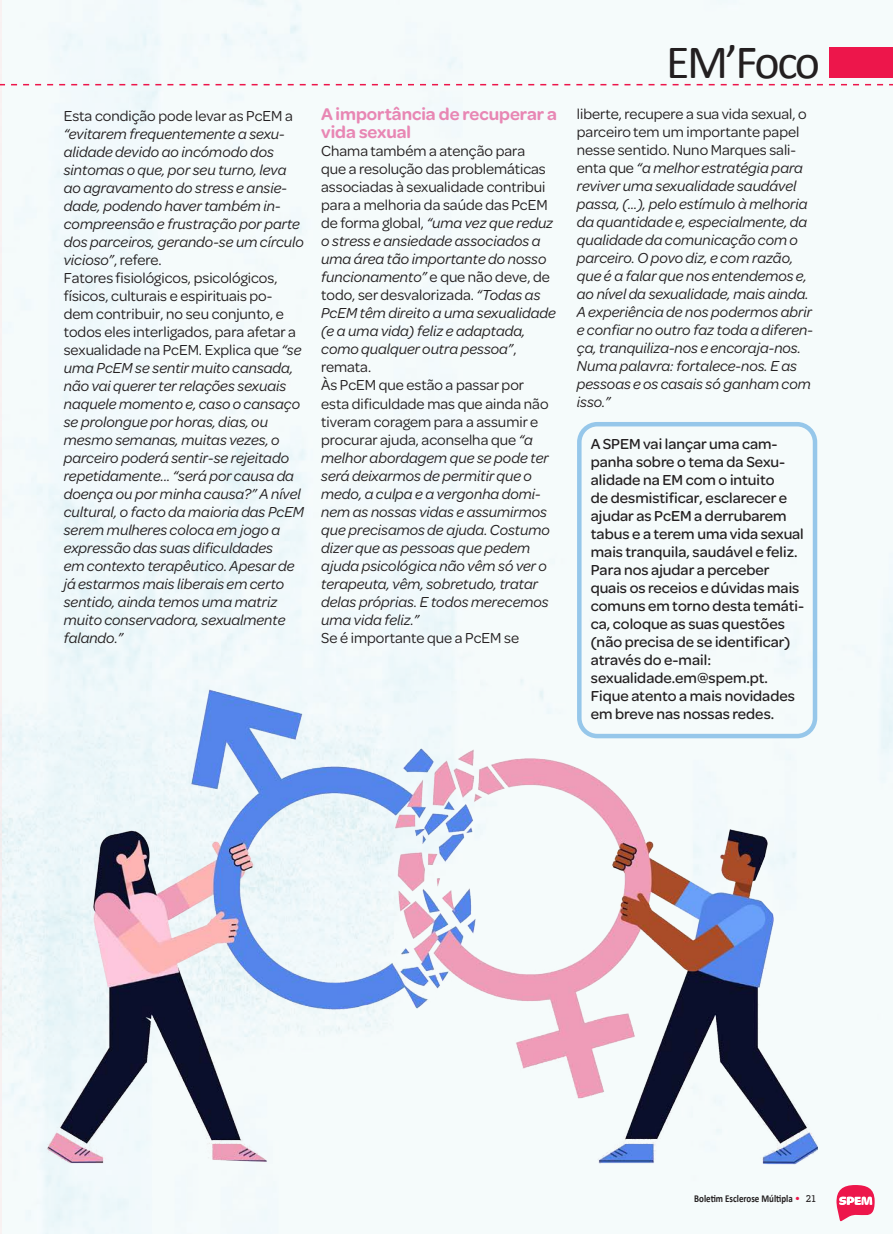
<style>
.page{position:relative;width:893px;height:1234px;background:#fff}
.page>*{position:absolute;margin:0;border:0;box-sizing:border-box;transform-origin:0 0}
.t1{font:48px "Calibri";letter-spacing:-.055em;color:#231f20}
.t2{font:600 18px/18px "Omnes";color:#e887b4}
.t3{font:italic 15.45px/18px "Omnes";color:#231f20}
.t4{font:500 15.45px/18px "Omnes";color:#231f20}
.t5{font:15.45px "Omnes";color:#231f20}
.t6{font:700 10.5px "Calibri";color:#231f20;scale:.85 1}
.t7{font:500 9px "Apex Serif";color:#231f20}
.t8{font:4.5px "Zapf Dingbats ITC";color:#ed164b}
.s1{font-style:normal}
</style>
<div class="page">
<div style="left:2px;top:0;width:891px;height:1233px;background:#f5fbfb"></div>
<img style="left:34px;top:663px;width:783px;height:504px">
<div style="left:830px;top:48px;width:63px;height:30px;background:#ed164b"></div>
<svg style="left:836px;top:1184px;width:39px;height:40px"></svg>
<svg style="left:0;top:84px;width:893px;height:1px"></svg>
<div style="left:577px;top:422px;width:240px;height:316px;border:4px solid #96c7ea;border-radius:18px"></div>
<p class="t3" style="left:64px;top:106px;width:242px"><span class="s1">Esta condição pode levar as PcEM a </span>“evitarem frequentemente a sexu&shy;alidade devido ao incómodo dos sintomas o que, por seu turno, leva ao agravamento do stress e ansie&shy;dade, podendo haver também in&shy;compreensão e frustração por parte dos parceiros, gerando-se um círculo vicioso”<span class="s1">, refere.</span></p>
<p class="t3" style="left:64px;top:268px;width:242px"><span class="s1">Fatores fisiológicos, psicológicos, físicos, culturais e espirituais po&shy;dem contribuir, no seu conjunto, e todos eles interligados, para afetar a sexualidade na PcEM. Explica que</span> “se uma PcEM se sentir muito cansada, não vai querer ter relações sexuais naquele momento e, caso o cansaço se prolongue por horas, dias, ou mesmo semanas, muitas vezes, o parceiro poderá sentir-se rejeitado repetidamente... “será por causa da doença ou por minha causa?” A nível cultural, o facto da maioria das PcEM serem mulheres coloca em jogo a expressão das suas dificuldades<br>em contexto terapêutico. Apesar de já estarmos mais liberais em certo sentido, ainda temos uma matriz muito conservadora, sexualmente falando.”</p>
<p class="t2" style="left:321px;top:104px;width:237px">A importância de recuperar a vida sexual</p>
<p class="t3" style="left:321px;top:141px;width:236px"><span class="s1">Chama também a atenção para<br>que a resolução das problemáticas associadas à sexualidade contribui para a melhoria da saúde das PcEM de forma global,</span> “uma vez que reduz o stress e ansiedade associados a uma área tão importante do nosso funcionamento” <span class="s1">e que não deve, de todo, ser desvalorizada.</span> “Todas as<br>PcEM têm direito a uma sexualidade (e a uma vida) feliz e adaptada, como qualquer outra pessoa”<span class="s1">, remata.</span></p>
<p class="t3" style="left:321px;top:375px;width:230px"><span class="s1">Às PcEM que estão a passar por esta dificuldade mas que ainda não tiveram coragem para a assumir e procurar ajuda, aconselha que</span> “a melhor abordagem que se pode ter será deixarmos de permitir que o medo, a culpa e a vergonha domi&shy;nem as nossas vidas e assumirmos que precisamos de ajuda. Costumo dizer que as pessoas que pedem ajuda psicológica não vêm só ver o terapeuta, vêm, sobretudo, tratar delas próprias. E todos merecemos uma vida feliz.”</p>
<p class="t5" style="left:321px;top:627px;width:199px">Se é importante que a PcEM se</p>
<p class="t1" style="left:666px;top:29px;width:155px">EM’Foco</p>
<p class="t3" style="left:577px;top:104px;width:238px"><span class="s1">liberte, recupere a sua vida sexual, o parceiro tem um importante papel nesse sentido. Nuno Marques sali&shy;enta que</span> “a melhor estratégia para reviver uma sexualidade saudável passa, (...), pelo estímulo à melhoria da quantidade e, especialmente, da qualidade da comunicação com o parceiro. O povo diz, e com razão, que é a falar que nos entendemos e, ao nível da sexualidade, mais ainda.<br>A experiência de nos podermos abrir e confiar no outro faz toda a diferen&shy;ça, tranquiliza-nos e encoraja-nos.<br>Numa palavra: fortalece-nos. E as pessoas e os casais só ganham com isso.”</p>
<p class="t4" style="left:591px;top:433px;width:215px">A SPEM vai lançar uma cam&shy;panha sobre o tema da Sexu&shy;alidade na EM com o intuito<br>de desmistificar, esclarecer e ajudar as PcEM a derrubarem tabus e a terem uma vida sexual mais tranquila, saudável e feliz.<br>Para nos ajudar a perceber quais os receios e dúvidas mais comuns em torno desta temáti&shy;ca, coloque as suas questões (não precisa de se identificar) através do e-mail:</p>
<p class="t4" style="left:591px;top:667px;width:206px">sexualidade.em@spem.pt.<br>Fique atento a mais novidades em breve nas nossas redes.</p>
<p class="t6" style="left:694px;top:1191px;width:117px">Boletim Esclerose Múltipla</p>
<p class="t8" style="left:796px;top:1195px;width:5px">●</p>
<p class="t7" style="left:806px;top:1192px;width:12px">21</p>
</div>
